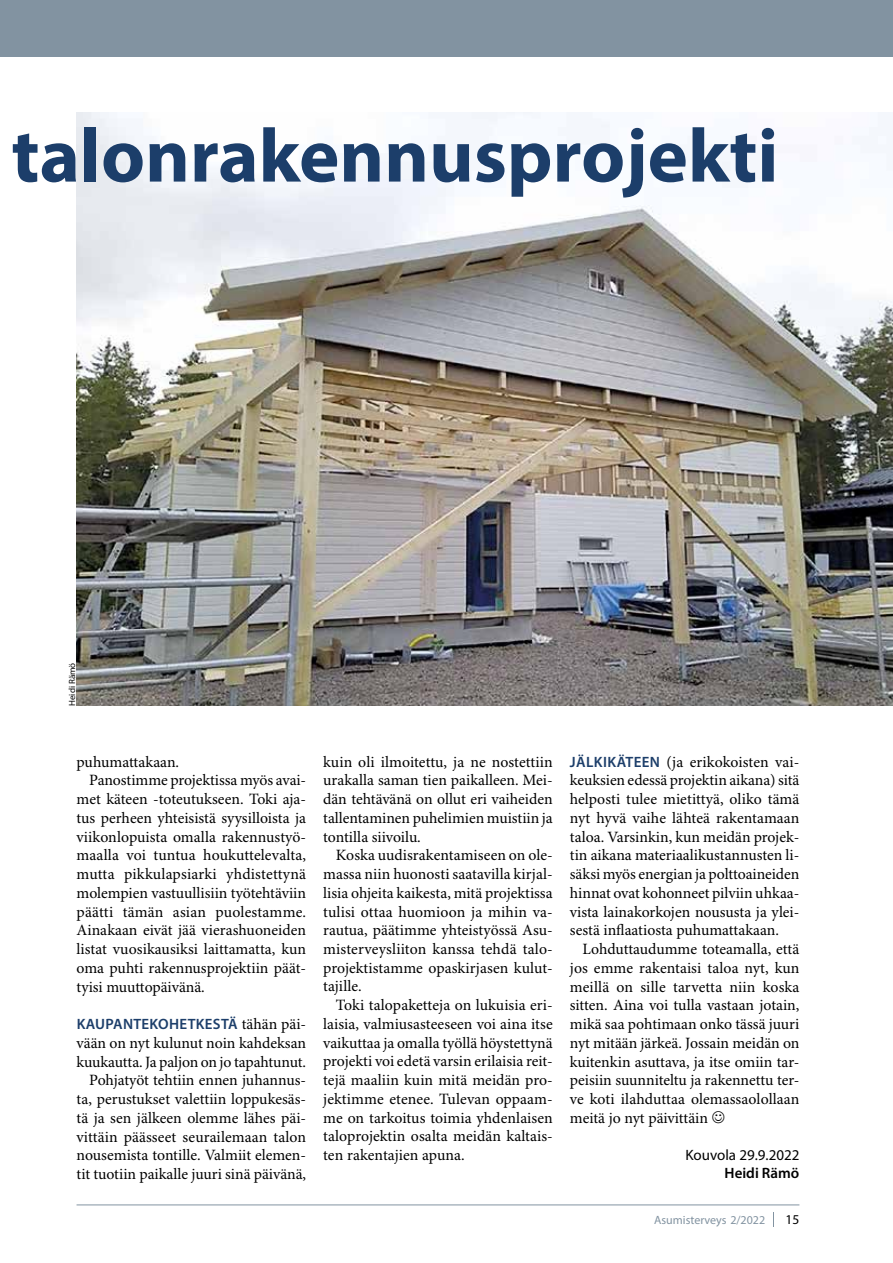
<style>
.page{position:relative;width:893px;height:1263px;background:#fff}
.page>*{position:absolute;margin:0;border:0;box-sizing:border-box;transform-origin:0 0}
.t1{font:700 76.5px "Myriad Pro";color:#1c3e6a}
.t2{font:15.75px/18.8px "Minion Pro";color:#000;text-align:justify}
.t3{font:600 15px "Myriad Pro";letter-spacing:.02em;color:#1c3e6a}
.t4{font:15px "Myriad Pro";color:#000}
.t5{font:600 15px "Myriad Pro";color:#000}
.t6{font:13.5px "Myriad Pro";color:#000}
.t7{font:12px "Myriad Pro";color:#8293a1}
.t8{font:9px "Myriad Pro";color:#000}
.s1{font-family:"Minion Pro";font-weight:400;font-size:15.75px;color:#000}
.s2{font-family:"Myriad Pro";font-weight:600;font-size:15px;color:#1c3e6a}
</style>
<div class="page">
<svg style="left:773px;top:1212px;width:1px;height:14px"></svg>
<hr style="left:77px;top:1205px;width:722px;height:1px;background:#8293a1">
<div style="left:0;top:0;width:893px;height:56px;background:#8293a1"></div>
<img style="left:77px;top:112px;width:816px;height:594px">
<h1 class="t1" style="left:12px;top:106px;width:768px">talonrakennusprojekti</h1>
<p class="t8" style="left:67px;top:706px;width:45px;rotate:-90deg">Heidi Rämö</p>
<p class="t2" style="left:77px;top:753px;width:104px">puhumattakaan.</p>
<p class="t2" style="left:89px;top:771px;width:218px">Panostimme projektissa myös avai-</p>
<p class="t2" style="left:77px;top:790px;width:231px">met käteen -toteutukseen. Toki aja-</p>
<p class="t2" style="left:77px;top:809px;width:231px">tus perheen yhteisistä syysilloista ja</p>
<p class="t2" style="left:77px;top:828px;width:231px">viikonlopuista omalla rakennustyö-</p>
<p class="t2" style="left:77px;top:846px;width:231px">maalla voi tuntua houkuttelevalta,</p>
<p class="t2" style="left:77px;top:865px;width:231px">mutta pikkulapsiarki yhdistettynä</p>
<p class="t2" style="left:77px;top:884px;width:231px">molempien vastuullisiin työtehtäviin</p>
<p class="t2" style="left:77px;top:903px;width:231px">päätti tämän asian puolestamme.</p>
<p class="t2" style="left:77px;top:921px;width:231px">Ainakaan eivät jää vierashuoneiden</p>
<p class="t2" style="left:77px;top:940px;width:231px">listat vuosikausiksi laittamatta, kun</p>
<p class="t2" style="left:77px;top:959px;width:231px">oma puhti rakennusprojektiin päät-</p>
<p class="t2" style="left:77px;top:978px;width:130px">tyisi muuttopäivänä.</p>
<p class="t3" style="left:77px;top:1014px;width:231px">KAUPANTEKOHETKESTÄ <span class="s1">tähän päi-</span></p>
<p class="t2" style="left:77px;top:1034px;width:231px;text-align:right">vään on nyt kulunut noin kahdeksan kuukautta. Ja paljon on jo tapahtunut.<br>Pohjatyöt tehtiin ennen juhannus&shy;ta, perustukset valettiin loppukesäs&shy;tä ja sen jälkeen olemme lähes päi&shy;vittäin päässeet seurailemaan talon nousemista tontille. Valmiit elemen&shy;tit tuotiin paikalle juuri sinä päivänä,</p>
<p class="t2" style="left:323px;top:753px;width:231px">kuin oli ilmoitettu, ja ne nostettiin urakalla saman tien paikalleen. Mei&shy;dän tehtävänä on ollut eri vaiheiden tallentaminen puhelimien muistiin ja tontilla siivoilu.</p>
<p class="t2" style="left:323px;top:846px;width:231px;text-indent:13px">Koska uudisrakentamiseen on ole&shy;massa niin huonosti saatavilla kirjal&shy;lisia ohjeita kaikesta, mitä projektissa tulisi ottaa huomioon ja mihin va&shy;rautua, päätimme yhteistyössä Asu&shy;misterveysliiton kanssa tehdä talo&shy;projektistamme opaskirjasen kulut&shy;tajille.</p>
<p class="t2" style="left:323px;top:996px;width:231px;text-indent:13px">Toki talopaketteja on lukuisia eri&shy;laisia, valmiusasteeseen voi aina itse vaikuttaa ja omalla työllä höystettynä projekti voi edetä varsin erilaisia reit&shy;tejä maaliin kuin mitä meidän pro&shy;jektimme etenee. Tulevan oppaam&shy;me on tarkoitus toimia yhdenlaisen taloprojektin osalta meidän kaltais&shy;ten rakentajien apuna.</p>
<p class="t2" style="left:570px;top:753px;width:231px"><span class="s2">JÄLKIKÄTEEN</span> (ja erikokoisten vai&shy;keuksien edessä projektin aikana) sitä helposti tulee mietittyä, oliko tämä nyt hyvä vaihe lähteä rakentamaan taloa. Varsinkin, kun meidän projek&shy;tin aikana materiaalikustannusten li&shy;säksi myös energian ja polttoaineiden hinnat ovat kohonneet pilviin uhkaa&shy;vista lainakorkojen noususta ja ylei&shy;sestä inflaatiosta puhumattakaan.</p>
<p class="t2" style="left:570px;top:940px;width:231px;text-indent:13px">Lohduttaudumme toteamalla, että jos emme rakentaisi taloa nyt, kun meillä on sille tarvetta niin koska sitten. Aina voi tulla vastaan jotain, mikä saa pohtimaan onko tässä juuri nyt mitään järkeä. Jossain meidän on kuitenkin asuttava, ja itse omiin tar&shy;peisiin suunniteltu ja rakennettu ter&shy;ve koti ilahduttaa olemassaolollaan meitä jo nyt päivittäin</p>
<p class="t4" style="left:685px;top:1145px;width:115px">Kouvola 29.9.2022</p>
<p class="t5" style="left:725px;top:1163px;width:76px">Heidi Rämö</p>
<p class="t7" style="left:654px;top:1212px;width:112px">Asumisterveys 2/2022</p>
<p class="t6" style="left:786px;top:1211px;width:15px">15</p>
</div>
